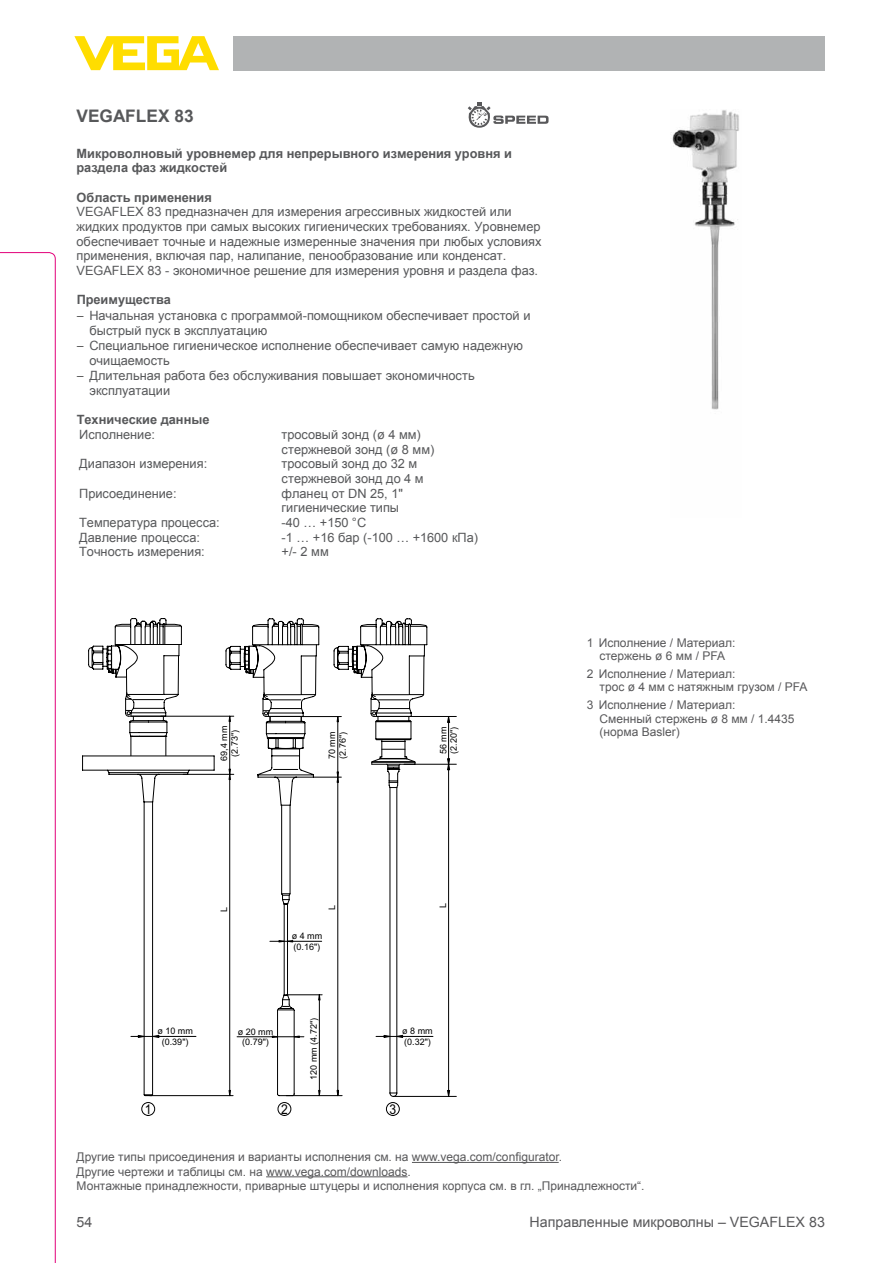
<style>
.page{position:relative;width:893px;height:1263px;background:#fff}
.page>*{position:absolute;margin:0;border:0;box-sizing:border-box;transform-origin:0 0}
.t1{font:700 17.25px "Arial";color:#57585a}
.t2{font:14.25px "Arial";color:#58585a}
.t3{font:13.5px "Arial";color:#000;scale:.9 1}
.t4{font:12.75px/14.7px "Arial";color:#57585a}
.t5{font:700 12.75px/14.7px "Arial";color:#57585a}
.t6{font:12px/13.5px "Arial";color:#58585a}
.t7{font:9px/10.5px "Arial";color:#000}
</style>
<div class="page">
<div style="left:234px;top:36px;width:591px;height:34px;background:#b1b3b4"></div>
<svg style="left:74px;top:36px;width:145px;height:34px"></svg>
<svg style="left:468px;top:102px;width:81px;height:26px"></svg>
<img style="left:672px;top:110px;width:67px;height:300px">
<div style="left:142px;top:1102px;width:13px;height:13px;background:#fff;border:1px solid #000;border-radius:50%"></div>
<div style="left:278px;top:1102px;width:13px;height:13px;background:#fff;border:1px solid #000;border-radius:50%"></div>
<div style="left:386px;top:1102px;width:13px;height:13px;background:#fff;border:1px solid #000;border-radius:50%"></div>
<hr style="left:270px;top:941px;width:52px;height:1px;background:#000">
<hr style="left:286px;top:994px;width:36px;height:1px;background:#000">
<hr style="left:286px;top:1095px;width:56px;height:1px;background:#000">
<hr style="left:404px;top:764px;width:52px;height:1px;background:#000">
<hr style="left:448px;top:722px;width:1px;height:374px;background:#000">
<hr style="left:393px;top:1096px;width:63px;height:1px;background:#000">
<svg style="left:447px;top:1090px;width:3px;height:7px"></svg>
<svg style="left:447px;top:758px;width:3px;height:12px"></svg>
<svg style="left:447px;top:717px;width:3px;height:6px"></svg>
<hr style="left:409px;top:716px;width:47px;height:1px;background:#000">
<hr style="left:376px;top:1036px;width:57px;height:1px;background:#000">
<svg style="left:88px;top:618px;width:232px;height:479px"></svg>
<hr style="left:131px;top:1036px;width:65px;height:1px;background:#000">
<svg style="left:333px;top:618px;width:95px;height:479px"></svg>
<hr style="left:412px;top:1162px;width:147px;height:1px;background:#58585a">
<hr style="left:266px;top:1176px;width:141px;height:1px;background:#58585a">
<svg style="left:0;top:252px;width:56px;height:1011px"></svg>
<h1 class="t1" style="left:77px;top:105px;width:119px">VEGAFLEX 83</h1>
<p class="t5" style="left:77px;top:146px;width:437px">Микроволновый уровнемер для непрерывного измерения уровня и раздела фаз жидкостей</p>
<p class="t5" style="left:77px;top:190px;width:137px">Область применения</p>
<p class="t4" style="left:77px;top:205px;width:467px">VEGAFLEX 83 предназначен для измерения агрессивных жидкостей или жидких продуктов при самых высоких гигиенических требованиях. Уровнемер обеспечивает точные и надежные измеренные значения при любых условиях применения, включая пар, налипание, пенообразование или конденсат.<br>VEGAFLEX 83 - экономичное решение для измерения уровня и раздела фаз.</p>
<p class="t5" style="left:77px;top:293px;width:96px">Преимущества</p>
<p class="t4" style="left:89px;top:308px;width:443px">Начальная установка с программой-помощником обеспечивает простой и быстрый пуск в эксплуатацию<br>Специальное гигиеническое исполнение обеспечивает самую надежную очищаемость<br>Длительная работа без обслуживания повышает экономичность эксплуатации</p>
<p class="t5" style="left:77px;top:413px;width:134px">Технические данные</p>
<p class="t4" style="left:79px;top:427px;width:77px">Исполнение:</p>
<p class="t4" style="left:282px;top:427px;width:154px">тросовый зонд (ø 4 мм) стержневой зонд (ø 8 мм)</p>
<p class="t4" style="left:79px;top:456px;width:129px">Диапазон измерения:</p>
<p class="t4" style="left:282px;top:456px;width:144px">тросовый зонд до 32 м стержневой зонд до 4 м</p>
<p class="t4" style="left:79px;top:486px;width:99px">Присоединение:</p>
<p class="t4" style="left:282px;top:486px;width:123px">фланец от DN 25, 1" гигиенические типы</p>
<p class="t4" style="left:79px;top:515px;width:142px">Температура процесса:</p>
<p class="t4" style="left:282px;top:515px;width:86px">-40 … +150 °C</p>
<p class="t4" style="left:79px;top:530px;width:122px">Давление процесса:</p>
<p class="t4" style="left:282px;top:530px;width:198px">-1 … +16 бар (-100 … +1600 кПа)</p>
<p class="t4" style="left:79px;top:545px;width:127px">Точность измерения:</p>
<p class="t4" style="left:282px;top:545px;width:49px">+/- 2 мм</p>
<p class="t7" style="left:219px;top:761px;width:36px;text-align:center;rotate:-90deg">69,4 mm (2.73")</p>
<p class="t7" style="left:327px;top:759px;width:29px;rotate:-90deg">70 mm (2.76")</p>
<p class="t7" style="left:438px;top:754px;width:29px;rotate:-90deg">56 mm (2.20")</p>
<p class="t6" style="left:587px;top:636px;width:150px;text-align:center">1 Исполнение / Материал: стержень ø 6 мм / PFA</p>
<p class="t6" style="left:600px;top:667px;width:209px;text-indent:-13px">2 Исполнение / Материал:<br>трос ø 4 мм с натяжным грузом / PFA</p>
<p class="t6" style="left:600px;top:698px;width:197px;text-indent:-13px">3 Исполнение / Материал:<br>Сменный стержень ø 8 мм / 1.4435 (норма Basler)</p>
<p class="t7" style="left:157px;top:1026px;width:37px;text-align:center">ø 10 mm (0.39")</p>
<p class="t7" style="left:219px;top:912px;width:6px;rotate:-90deg">L</p>
<p class="t7" style="left:327px;top:910px;width:6px;rotate:-90deg">L</p>
<p class="t7" style="left:292px;top:931px;width:32px">ø 4 mm (0.16")</p>
<p class="t7" style="left:238px;top:1026px;width:37px;text-align:center">ø 20 mm (0.79")</p>
<p class="t7" style="left:308px;top:1079px;width:63px;rotate:-90deg">120 mm (4.72")</p>
<p class="t7" style="left:438px;top:908px;width:7px;rotate:-90deg">L</p>
<p class="t7" style="left:402px;top:1026px;width:32px">ø 8 mm (0.32")</p>
<p class="t3" style="left:145px;top:1100px;width:9px">1</p>
<p class="t3" style="left:281px;top:1100px;width:9px">2</p>
<p class="t3" style="left:389px;top:1100px;width:9px">3</p>
<p class="t6" style="left:77px;top:1150px;width:570px;line-height:14.4px">Другие типы присоединения и варианты исполнения см. на www.vega.com/configurator.<br>Другие чертежи и таблицы см. на www.vega.com/downloads.<br>Монтажные принадлежности, приварные штуцеры и исполнения корпуса см. в гл. „Принадлежности“.</p>
<p class="t2" style="left:77px;top:1212px;width:17px">54</p>
<p class="t2" style="left:530px;top:1212px;width:297px">Направленные микроволны – VEGAFLEX 83</p>
</div>
